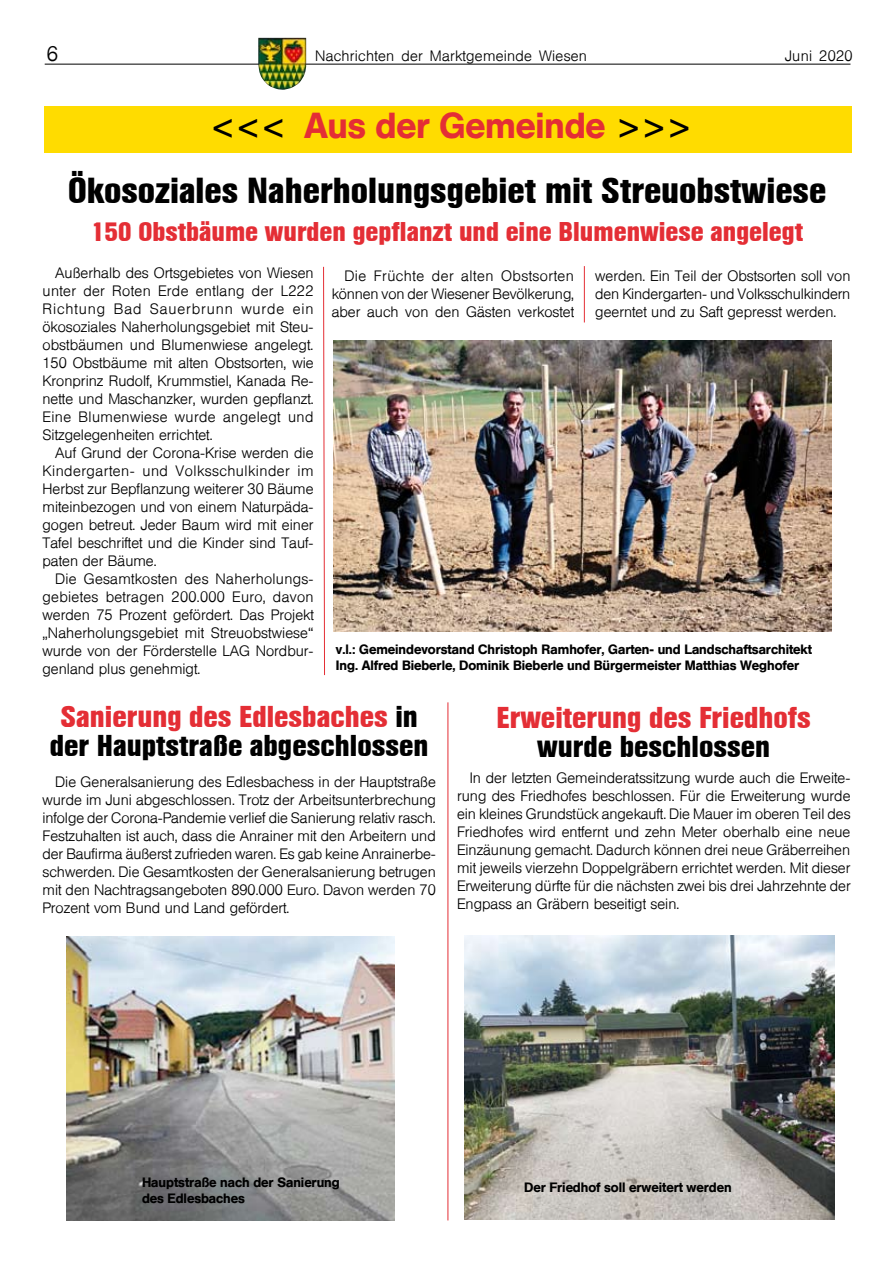
<style>
.page{position:relative;width:893px;height:1263px;background:#fff}
.page>*{position:absolute;margin:0;border:0;box-sizing:border-box;transform-origin:0 0}
.t1{font:700 36px "Helvetica Condensed BQ";color:#000}
.t2{font:500 36px "Helvetica BQ";color:#e42e35}
.t3{font:700 30px/28.5px "Helvetica Condensed BQ";color:#000;text-align:center}
.t4{font:700 30px "Helvetica Condensed BQ";color:#e42e35}
.t5{font:700 27px "Helvetica Condensed BQ";color:#e42e35}
.t6{font:300 21px "Helvetica BQ";color:#000}
.t7{font:300 15px/18px "Helvetica BQ";color:#000;text-align:justify}
.t8{font:500 13.5px/16.2px "Helvetica BQ";color:#000}
.s1{font-size:27px;color:#000}
.s2{color:#e42e35}
</style>
<div class="page">
<hr style="left:45px;top:64px;width:805px;height:1px;background:#000">
<img style="left:258px;top:38px;width:48px;height:52px">
<img style="left:465px;top:936px;width:369px;height:283px">
<div style="left:44px;top:106px;width:808px;height:47px;background:#ffdc00"></div>
<svg style="left:323px;top:266px;width:2px;height:410px"></svg>
<hr style="left:448px;top:702px;width:1px;height:518px;background:#e42e35">
<img style="left:333px;top:340px;width:498px;height:291px">
<img style="left:67px;top:937px;width:327px;height:283px">
<hr style="left:584px;top:266px;width:1px;height:56px;background:#e42e35">
<h3 class="t6" style="left:47px;top:41px;width:13px">6</h3>
<p class="t7" style="left:315px;top:47px;width:273px">Nachrichten der Marktgemeinde Wiesen</p>
<p class="t7" style="left:785px;top:47px;width:69px">Juni 2020</p>
<h1 class="t2" style="left:214px;top:104px;width:476px"><span class="s1">&lt; &lt; &lt;</span> Aus der Gemeinde <span class="s1">&gt; &gt; &gt;</span></h1>
<h1 class="t1" style="left:68px;top:170px;width:760px">Ökosoziales Naherholungsgebiet mit Streuobstwiese</h1>
<h3 class="t5" style="left:91px;top:216px;width:714px">150 Obstbäume wurden gepflanzt und eine Blumenwiese angelegt</h3>
<p class="t7" style="left:43px;top:264px;width:273px;text-indent:13px">Außerhalb des Ortsgebietes von Wiesen unter der Roten Erde entlang der L222<br>Richtung Bad Sauerbrunn wurde ein ökosoziales Naherholungsgebiet mit Steu&shy;obstbäumen und Blumenwiese angelegt.<br>150 Obstbäume mit alten Obstsorten, wie Kronprinz Rudolf, Krummstiel, Kanada Re&shy;nette und Maschanzker, wurden gepflanzt.<br>Eine Blumenwiese wurde angelegt und Sitzgelegenheiten errichtet.</p>
<p class="t7" style="left:43px;top:444px;width:273px;text-indent:13px">Auf Grund der Corona-Krise werden die Kindergarten- und Volksschulkinder im Herbst zur Bepflanzung weiterer 30 Bäume miteinbezogen und von einem Naturpäda&shy;gogen betreut. Jeder Baum wird mit einer Tafel beschriftet und die Kinder sind Tauf&shy;paten der Bäume.</p>
<p class="t7" style="left:43px;top:570px;width:273px;text-indent:13px">Die Gesamtkosten des Naherholungs&shy;gebietes betragen 200.000 Euro, davon werden 75 Prozent gefördert. Das Projekt „Naherholungsgebiet mit Streuobstwiese“ wurde von der Förderstelle LAG Nordbur&shy;genland plus genehmigt.</p>
<p class="t7" style="left:332px;top:267px;width:244px;text-indent:13px">Die Früchte der alten Obstsorten können von der Wiesener Bevölkerung, aber auch von den Gästen verkostet</p>
<p class="t7" style="left:595px;top:267px;width:257px">werden. Ein Teil der Obstsorten soll von den Kindergarten- und Volksschulkindern geerntet und zu Saft gepresst werden.</p>
<p class="t8" style="left:336px;top:641px;width:478px">v.l.: Gemeindevorstand Christoph Ramhofer, Garten- und Landschaftsarchitekt<br>Ing. Alfred Bieberle, Dominik Bieberle und Bürgermeister Matthias Weghofer</p>
<h2 class="t3" style="left:50px;top:703px;width:380px"><span class="s2">Sanierung des Edlesbaches</span> in der Hauptstraße abgeschlossen</h2>
<p class="t7" style="left:43px;top:773px;width:395px;text-indent:13px">Die Generalsanierung des Edlesbachess in der Hauptstraße wurde im Juni abgeschlossen. Trotz der Arbeitsunterbrechung infolge der Corona-Pandemie verlief die Sanierung relativ rasch.<br>Festzuhalten ist auch, dass die Anrainer mit den Arbeitern und der Baufirma äußerst zufrieden waren. Es gab keine Anrainerbe&shy;schwerden. Die Gesamtkosten der Generalsanierung betrugen mit den Nachtragsangeboten 890.000 Euro. Davon werden 70<br>Prozent vom Bund und Land gefördert.</p>
<h2 class="t4" style="left:497px;top:701px;width:316px">Erweiterung des Friedhofs</h2>
<h2 class="t3" style="left:537px;top:733px;width:235px">wurde beschlossen</h2>
<p class="t7" style="left:457px;top:769px;width:395px;text-indent:13px">In der letzten Gemeinderatssitzung wurde auch die Erweite&shy;rung des Friedhofes beschlossen. Für die Erweiterung wurde ein kleines Grundstück angekauft. Die Mauer im oberen Teil des Friedhofes wird entfernt und zehn Meter oberhalb eine neue Einzäunung gemacht. Dadurch können drei neue Gräberreihen mit jeweils vierzehn Doppelgräbern errichtet werden. Mit dieser Erweiterung dürfte für die nächsten zwei bis drei Jahrzehnte der Engpass an Gräbern beseitigt sein.</p>
<p class="t8" style="left:142px;top:1174px;width:199px">Hauptstraße nach der Sanierung des Edlesbaches</p>
<p class="t8" style="left:524px;top:1180px;width:209px">Der Friedhof soll erweitert werden</p>
</div>
